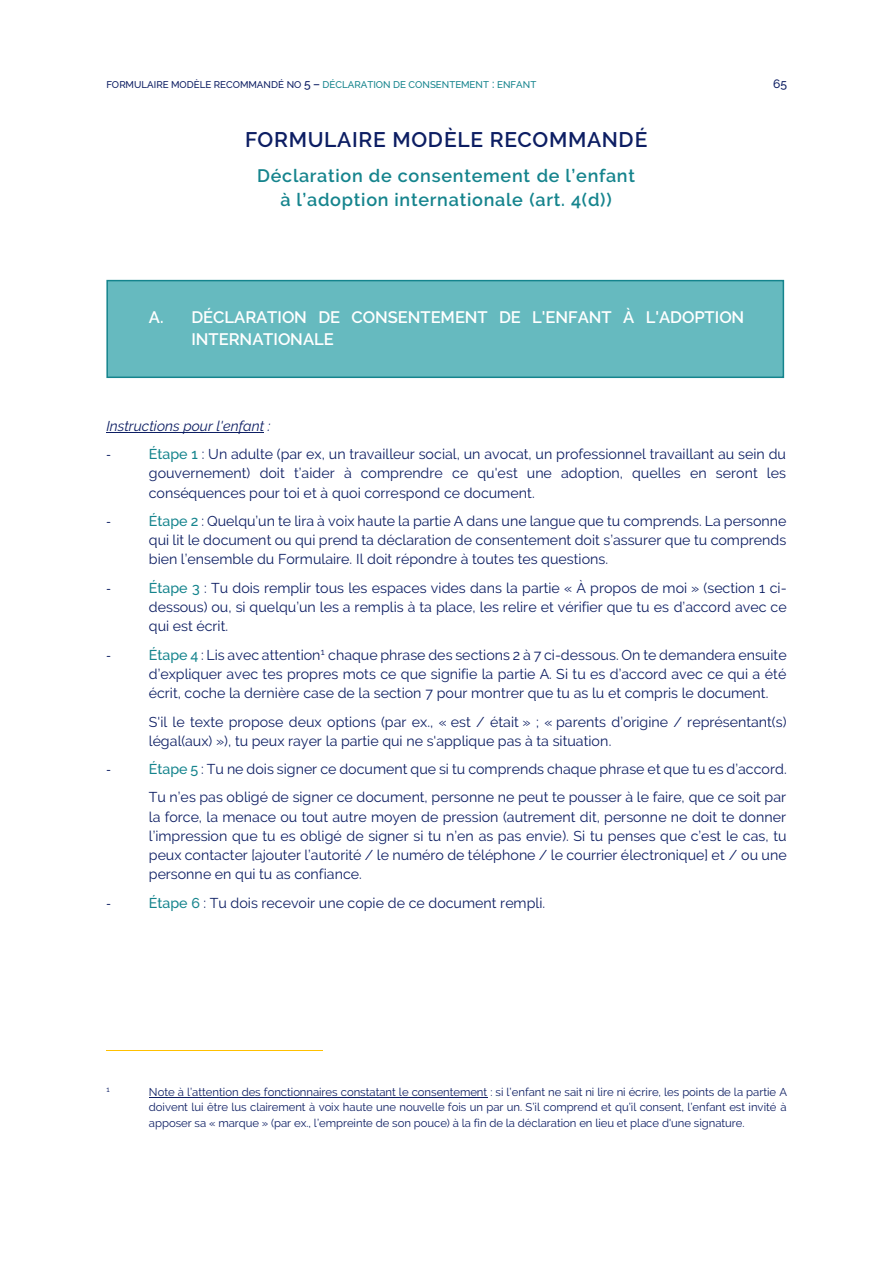
<style>
.page{position:relative;width:893px;height:1263px;background:#fff}
.page>*{position:absolute;margin:0;border:0;box-sizing:border-box;transform-origin:0 0}
.t1{font:600 21px "Raleway";letter-spacing:.035em;color:#0d1e63}
.t2{font:600 18px/24.3px "Raleway";letter-spacing:.04em;color:#15848d;text-align:center}
.t3{font:600 16.5px/22.4px "Raleway";color:#fff}
.t4{font:14.25px/19.2px "Raleway";color:#0d1e63;text-align:justify}
.t5{font:italic 14.25px "Raleway";color:#0d1e63}
.t6{font:14.25px "Calibri";color:#0d1e63}
.t7{font:500 12px "Raleway";color:#0d1e63}
.t8{font:11.4px/15.1px "Raleway";color:#0d1e63;text-align:justify}
.t9{font:500 9.75px "Raleway";letter-spacing:.005em;color:#15848d}
.t10{font:7.5px "Raleway";color:#0d1e63}
.s1{color:#0d1e63}
.s2{font-size:12px;color:#0d1e63}
.s3{font-size:12px}
.s4{font-weight:500;color:#15848d}
</style>
<div class="page">
<div style="left:107px;top:281px;width:676px;height:96px;background:#66babf"></div>
<div style="left:106px;top:280px;width:678px;height:98px;border:2px solid #15848d"></div>
<hr style="left:106px;top:432px;width:158px;height:1px;background:#0d1e63">
<hr style="left:106px;top:1050px;width:216px;height:1px;background:#ffc000">
<hr style="left:149px;top:1097px;width:339px;height:1px;background:#0d1e63">
<p class="t9" style="left:106px;top:79px;width:431px"><span class="s1">FORMULAIRE MODÈLE RECOMMANDÉ NO</span> <span class="s2">5 –</span> DÉCLARATION DE CONSENTEMENT <span class="s3">:</span> ENFANT</p>
<p class="t7" style="left:773px;top:77px;width:15px">65</p>
<p class="t1" style="left:245px;top:128px;width:404px">FORMULAIRE MODÈLE RECOMMANDÉ</p>
<p class="t2" style="left:257px;top:163px;width:380px">Déclaration de consentement de l’enfant à l’adoption internationale (art. 4(d))</p>
<p class="t3" style="left:191px;top:306px;width:554px;text-indent:-42px">A. DÉCLARATION DE CONSENTEMENT DE L'ENFANT À L'ADOPTION<br>INTERNATIONALE</p>
<p class="t5" style="left:106px;top:417px;width:166px">Instructions pour l'enfant :</p>
<p class="t6" style="left:106px;top:448px;width:6px">-</p>
<p class="t4" style="left:149px;top:444px;width:639px"><span class="s4">Étape 1</span> : Un adulte (par ex, un travailleur social, un avocat, un professionnel travaillant au sein du gouvernement) doit t’aider à comprendre ce qu'est une adoption, quelles en seront les conséquences pour toi et à quoi correspond ce document.</p>
<p class="t6" style="left:106px;top:515px;width:6px">-</p>
<p class="t4" style="left:149px;top:511px;width:639px"><span class="s4">Étape 2</span> : Quelqu’un te lira à voix haute la partie A dans une langue que tu comprends. La personne qui lit le document ou qui prend ta déclaration de consentement doit s’assurer que tu comprends bien l’ensemble du Formulaire. Il doit répondre à toutes tes questions.</p>
<p class="t6" style="left:106px;top:582px;width:6px">-</p>
<p class="t4" style="left:149px;top:578px;width:639px"><span class="s4">Étape 3</span> : Tu dois remplir tous les espaces vides dans la partie « À propos de moi » (section 1 ci&shy;dessous) ou, si quelqu’un les a remplis à ta place, les relire et vérifier que tu es d’accord avec ce qui est écrit.</p>
<p class="t6" style="left:106px;top:649px;width:6px">-</p>
<p class="t4" style="left:149px;top:645px;width:639px"><span class="s4">Étape 4</span> : Lis avec attention<sup>1</sup> chaque phrase des sections 2 à 7 ci-dessous. On te demandera ensuite d’expliquer avec tes propres mots ce que signifie la partie A. Si tu es d’accord avec ce qui a été écrit, coche la dernière case de la section 7 pour montrer que tu as lu et compris le document.</p>
<p class="t4" style="left:149px;top:712px;width:639px">S'il le texte propose deux options (par ex., « est / était » ; « parents d’origine / représentant(s) légal(aux) »), tu peux rayer la partie qui ne s'applique pas à ta situation.</p>
<p class="t6" style="left:106px;top:763px;width:6px">-</p>
<p class="t4" style="left:149px;top:759px;width:640px"><span class="s4">Étape 5</span> : Tu ne dois signer ce document que si tu comprends chaque phrase et que tu es d’accord.</p>
<p class="t4" style="left:149px;top:788px;width:639px">Tu n’es pas obligé de signer ce document, personne ne peut te pousser à le faire, que ce soit par la force, la menace ou tout autre moyen de pression (autrement dit, personne ne doit te donner l’impression que tu es obligé de signer si tu n’en as pas envie). Si tu penses que c’est le cas, tu peux contacter [ajouter l’autorité / le numéro de téléphone / le courrier électronique] et / ou une personne en qui tu as confiance.</p>
<p class="t6" style="left:106px;top:897px;width:6px">-</p>
<p class="t4" style="left:149px;top:893px;width:398px"><span class="s4">Étape 6</span> : Tu dois recevoir une copie de ce document rempli.</p>
<p class="t10" style="left:106px;top:1085px;width:5px">1</p>
<p class="t8" style="left:149px;top:1084px;width:640px">Note à l’attention des fonctionnaires constatant le consentement : si l’enfant ne sait ni lire ni écrire, les points de la partie A doivent lui être lus clairement à voix haute une nouvelle fois un par un. S’il comprend et qu’il consent, l’enfant est invité à apposer sa « marque » (par ex., l’empreinte de son pouce) à la fin de la déclaration en lieu et place d'une signature.</p>
</div>
